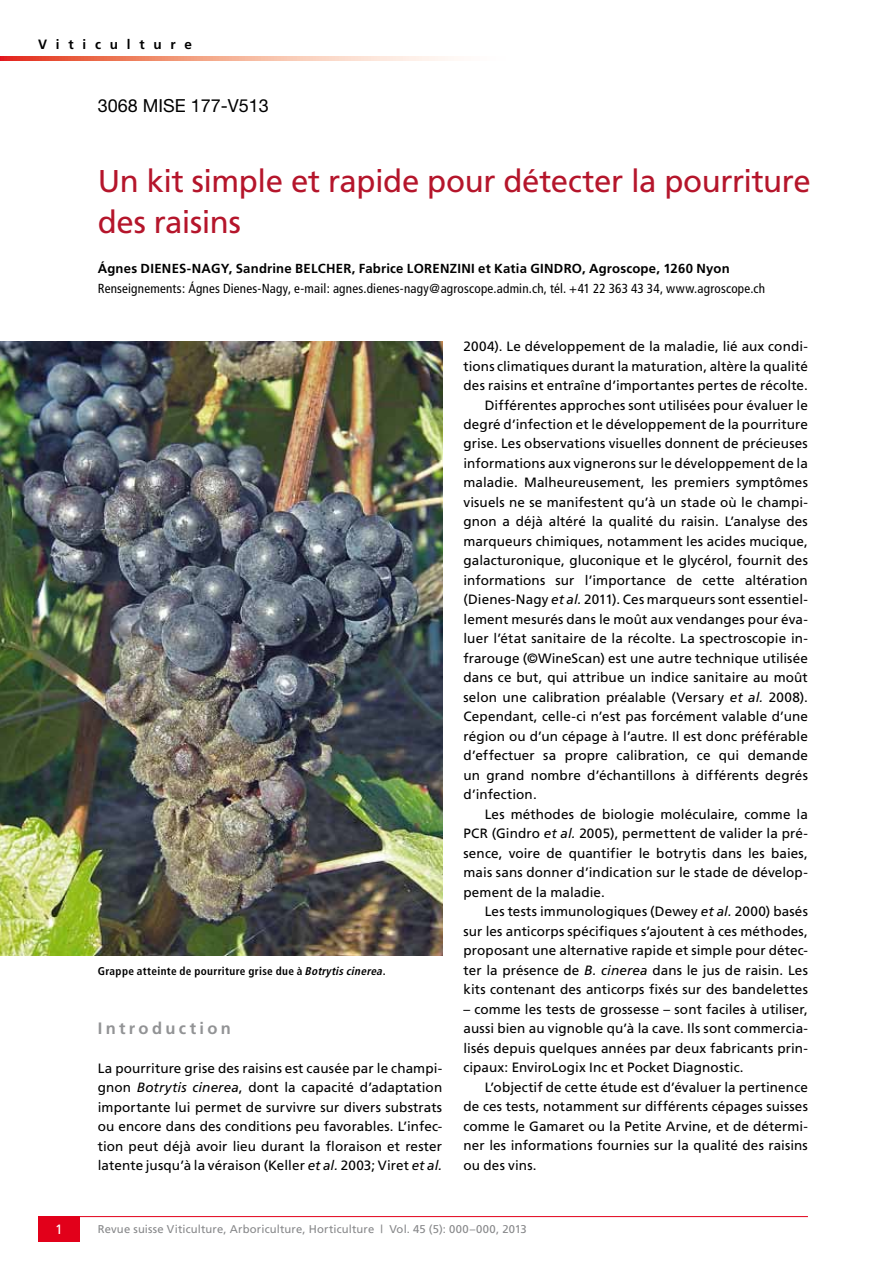
<style>
.page{position:relative;width:893px;height:1263px;background:#fff}
.page>*{position:absolute;margin:0;border:0;box-sizing:border-box;transform-origin:0 0}
.t1{font:31.5px/40.5px "Frutiger";letter-spacing:-.015em;color:#b5152b}
.t2{font:18px "Helvetica Neue";color:#000}
.t3{font:700 16.5px "Frutiger";letter-spacing:.2em;color:#929395}
.t4{font:13.5px/19.5px "Frutiger";letter-spacing:.005em;color:#000;text-align:justify}
.t5{font:700 13.5px "Frutiger";letter-spacing:.65em;color:#000}
.t6{font:13.5px "Frutiger";color:#fff}
.t7{font:condensed 13.2px "Frutiger";letter-spacing:.015em;color:#000}
.t8{font:700 13.2px "Frutiger";letter-spacing:.015em;color:#000}
.t9{font:11.25px "Frutiger";letter-spacing:.015em;color:#87888a}
.t10{font:700 condensed 11.25px "Frutiger";letter-spacing:.03em;color:#000}
.s1{font-style:italic}
</style>
<div class="page">
<hr style="left:38px;top:1216px;width:770px;height:1px;background:#e2001a">
<div style="left:38px;top:1216px;width:42px;height:26px;background:#e2001a"></div>
<img style="left:0;top:341px;width:442px;height:615px">
<svg style="left:0;top:56px;width:451px;height:5px;background:#f3a48f"></svg>
<p class="t5" style="left:38px;top:36px;width:156px">Viticulture</p>
<h2 class="t2" style="left:98px;top:95px;width:173px">3068 MISE 177-V513</h2>
<h1 class="t1" style="left:98px;top:161px;width:714px">Un kit simple et rapide pour détecter la pourriture des raisins</h1>
<p class="t8" style="left:98px;top:261px;width:633px">Ágnes DIENES-NAGY, Sandrine BELCHER, Fabrice LORENZINI et Katia GINDRO, Agroscope, 1260 Nyon</p>
<p class="t7" style="left:98px;top:280px;width:669px">Renseignements: Ágnes Dienes-Nagy, e-mail: agnes.dienes-nagy@agroscope.admin.ch, tél. +41 22 363 43 34, www.agroscope.ch</p>
<p class="t10" style="left:98px;top:964px;width:290px">Grappe atteinte de pourriture grise due à <span class="s1">Botrytis cinerea</span>.</p>
<p class="t3" style="left:98px;top:1018px;width:135px">Introduction</p>
<p class="t4" style="left:98px;top:1058px;width:346px">La pourriture grise des raisins est causée par le champi&shy;gnon <span class="s1">Botrytis cinerea</span>, dont la capacité d’adaptation importante lui permet de survivre sur divers substrats ou encore dans des conditions peu favorables. L’infec&shy;tion peut déjà avoir lieu durant la floraison et rester latente jusqu’à la véraison (Keller <span class="s1">et al.</span> 2003; Viret <span class="s1">et al.</span></p>
<p class="t4" style="left:463px;top:336px;width:346px">2004). Le développement de la maladie, lié aux condi-</p>
<p class="t4" style="left:463px;top:356px;width:346px">tions climatiques durant la maturation, altère la qualité</p>
<p class="t4" style="left:463px;top:375px;width:346px">des raisins et entraîne d’importantes pertes de récolte.</p>
<p class="t4" style="left:485px;top:395px;width:325px">Différentes approches sont utilisées pour évaluer le</p>
<p class="t4" style="left:463px;top:414px;width:346px">degré d’infection et le développement de la pourriture</p>
<p class="t4" style="left:463px;top:434px;width:346px">grise. Les observations visuelles donnent de précieuses</p>
<p class="t4" style="left:463px;top:453px;width:346px">informations aux vignerons sur le développement de la</p>
<p class="t4" style="left:463px;top:473px;width:346px">maladie. Malheureusement, les premiers symptômes</p>
<p class="t4" style="left:463px;top:492px;width:346px">visuels ne se manifestent qu’à un stade où le champi-</p>
<p class="t4" style="left:463px;top:512px;width:346px">gnon a déjà altéré la qualité du raisin. L’analyse des</p>
<p class="t4" style="left:463px;top:531px;width:346px">marqueurs chimiques, notamment les acides mucique,</p>
<p class="t4" style="left:463px;top:551px;width:346px">galacturonique, gluconique et le glycérol, fournit des</p>
<p class="t4" style="left:463px;top:570px;width:346px">informations sur l’importance de cette altération</p>
<p class="t4" style="left:463px;top:590px;width:346px">(Dienes-Nagy <span class="s1">et al.</span> 2011). Ces marqueurs sont essentiel-</p>
<p class="t4" style="left:463px;top:609px;width:346px">lement mesurés dans le moût aux vendanges pour éva-</p>
<p class="t4" style="left:463px;top:629px;width:346px">luer l’état sanitaire de la récolte. La spectroscopie in-</p>
<p class="t4" style="left:463px;top:648px;width:346px">frarouge (©WineScan) est une autre technique utilisée</p>
<p class="t4" style="left:463px;top:668px;width:346px">dans ce but, qui attribue un indice sanitaire au moût</p>
<p class="t4" style="left:463px;top:687px;width:346px">selon une calibration préalable (Versary <span class="s1">et al.</span> 2008).</p>
<p class="t4" style="left:463px;top:707px;width:346px">Cependant, celle-ci n’est pas forcément valable d’une</p>
<p class="t4" style="left:463px;top:726px;width:346px">région ou d’un cépage à l’autre. Il est donc préférable</p>
<p class="t4" style="left:463px;top:746px;width:346px">d’effectuer sa propre calibration, ce qui demande</p>
<p class="t4" style="left:463px;top:765px;width:346px">un grand nombre d’échantillons à différents degrés</p>
<p class="t4" style="left:463px;top:785px;width:75px">d’infection.</p>
<p class="t4" style="left:485px;top:804px;width:325px">Les méthodes de biologie moléculaire, comme la</p>
<p class="t4" style="left:463px;top:824px;width:346px">PCR (Gindro <span class="s1">et al.</span> 2005), permettent de valider la pré-</p>
<p class="t4" style="left:463px;top:843px;width:346px">sence, voire de quantifier le botrytis dans les baies,</p>
<p class="t4" style="left:463px;top:863px;width:346px">mais sans donner d’indication sur le stade de dévelop-</p>
<p class="t4" style="left:463px;top:882px;width:143px">pement de la maladie.</p>
<p class="t4" style="left:485px;top:902px;width:325px">Les tests immunologiques (Dewey <span class="s1">et al.</span> 2000) basés</p>
<p class="t4" style="left:463px;top:921px;width:346px">sur les anticorps spécifiques s’ajoutent à ces méthodes,</p>
<p class="t4" style="left:463px;top:941px;width:346px">proposant une alternative rapide et simple pour détec-</p>
<p class="t4" style="left:463px;top:960px;width:346px">ter la présence de <span class="s1">B. cinerea</span> dans le jus de raisin. Les</p>
<p class="t4" style="left:463px;top:980px;width:346px">kits contenant des anticorps fixés sur des bandelettes</p>
<p class="t4" style="left:463px;top:999px;width:346px">– comme les tests de grossesse – sont faciles à utiliser, aussi bien au vignoble qu’à la cave. Ils sont commercia&shy;lisés depuis quelques années par deux fabricants prin&shy;cipaux: EnviroLogix Inc et Pocket Diagnostic.</p>
<p class="t4" style="left:463px;top:1077px;width:346px;text-indent:21px">L’objectif de cette étude est d’évaluer la pertinence de ces tests, notamment sur différents cépages suisses comme le Gamaret ou la Petite Arvine, et de détermi&shy;ner les informations fournies sur la qualité des raisins ou des vins.</p>
<p class="t6" style="left:55px;top:1221px;width:9px">1</p>
<p class="t9" style="left:98px;top:1223px;width:431px">Revue suisse Viticulture, Arboriculture, Horticulture | Vol. 45 (5): 000–000, 2013</p>
</div>
